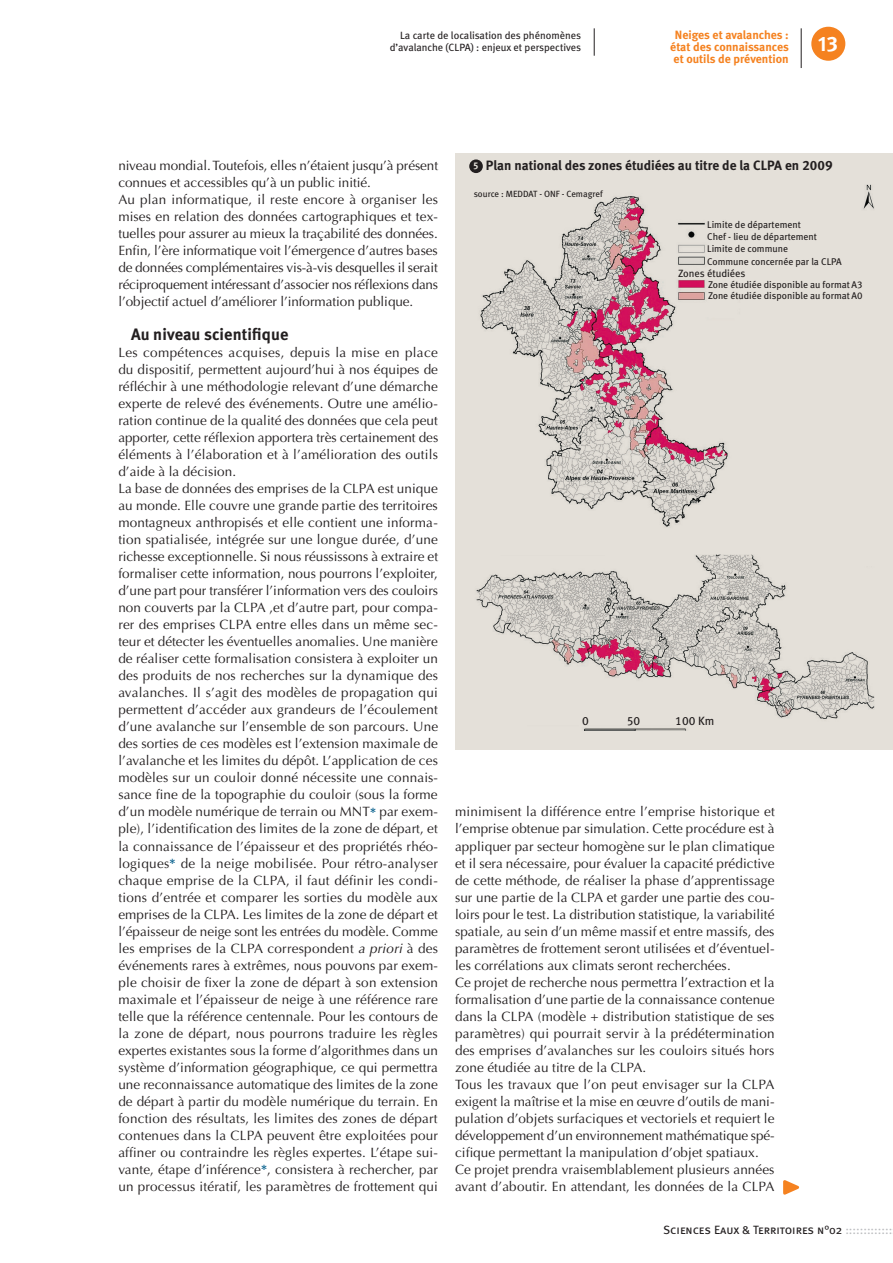
<style>
.page{position:relative;width:893px;height:1263px;background:#fff}
.page>*{position:absolute;margin:0;border:0;box-sizing:border-box;transform-origin:0 0}
.t1{font:21px "Meta Bold Caps Expert";color:#fff}
.t2{font:16.5px "Meta Bold LF";letter-spacing:.01em;color:#231f20}
.t3{font:13.5px/17px "Optima";letter-spacing:.005em;color:#231f20;text-align:justify}
.titre_tableau{font:13.5px "Meta Bold LF";color:#231f20}
.t4{font:700 12px/12px "Meta";color:#f58220;text-align:center}
.t5{font:12px "Meta Book Caps";letter-spacing:-.005em;color:#231f20}
.t6{font:12px "Meta Book LF";color:#231f20}
.t7{font:10.5px/12px "Meta Book LF";color:#231f20;text-align:right}
.t8{font:9.75px/12.1px "Meta Book LF";color:#231f20}
.t9{font:9.75px "Meta Bold LF";color:#e4e0d9}
.t10{font:9px "Meta Book LF";color:#231f20}
.s1{font-weight:700;color:#005c8a}
.s2{font-style:italic}
.s3{color:#bcbdc0}
</style>
<div class="page">
<div style="left:455px;top:153px;width:438px;height:597px;background:#e4e0d9"></div>
<div style="left:469px;top:159px;width:14px;height:14px;background:#231f20;border-radius:50%"></div>
<svg style="left:783px;top:1180px;width:17px;height:15px"></svg>
<img style="left:476px;top:185px;width:398px;height:546px">
<div style="left:864px;top:340px;width:10px;height:226px;background:#e4e0d9"></div>
<svg style="left:476px;top:721px;width:51px;height:10px"></svg>
<div style="left:811px;top:27px;width:34px;height:34px;background:#f58220;border-radius:50%"></div>
<hr style="left:801px;top:28px;width:1px;height:40px;background:#231f20">
<svg style="left:594px;top:28px;width:1px;height:28px"></svg>
<p class="t7" style="left:390px;top:29px;width:193px">La carte de localisation des phénomènes d’avalanche (CLPA) : enjeux et perspectives</p>
<p class="t4" style="left:670px;top:29px;width:120px">Neiges et avalanches : état des connaissances et outils de prévention</p>
<h1 class="t1" style="left:818px;top:31px;width:21px">13</h1>
<p class="t3" style="left:118px;top:157px;width:321px">niveau mondial. Toutefois, elles n’étaient jusqu’à présent connues et accessibles qu’à un public initié.</p>
<p class="t3" style="left:118px;top:191px;width:321px">Au plan informatique, il reste encore à organiser les mises en relation des données cartographiques et tex&shy;tuelles pour assurer au mieux la traçabilité des données.<br>Enfin, l’ère informatique voit l’émergence d’autres bases de données complémentaires vis-à-vis desquelles il serait réciproquement intéressant d’associer nos réflexions dans l’objectif actuel d’améliorer l’information publique.</p>
<h2 class="t2" style="left:131px;top:325px;width:159px">Au niveau scientifique</h2>
<p class="t3" style="left:118px;top:344px;width:321px">Les compétences acquises, depuis la mise en place du dispositif, permettent aujourd’hui à nos équipes de réfléchir à une méthodologie relevant d’une démarche experte de relevé des événements. Outre une amélio&shy;ration continue de la qualité des données que cela peut apporter, cette réflexion apportera très certainement des éléments à l’élaboration et à l’amélioration des outils d’aide à la décision.</p>
<p class="t3" style="left:118px;top:480px;width:321px">La base de données des emprises de la CLPA est unique au monde. Elle couvre une grande partie des territoires montagneux anthropisés et elle contient une informa&shy;tion spatialisée, intégrée sur une longue durée, d’une richesse exceptionnelle. Si nous réussissons à extraire et formaliser cette information, nous pourrons l’exploiter, d’une part pour transférer l’information vers des couloirs non couverts par la CLPA ,et d’autre part, pour compa&shy;rer des emprises CLPA entre elles dans un même sec&shy;teur et détecter les éventuelles anomalies. Une manière de réaliser cette formalisation consistera à exploiter un des produits de nos recherches sur la dynamique des avalanches. Il s’agit des modèles de propagation qui permettent d’accéder aux grandeurs de l’écoulement d’une avalanche sur l’ensemble de son parcours. Une des sorties de ces modèles est l’extension maximale de l’avalanche et les limites du dépôt. L’application de ces modèles sur un couloir donné nécessite une connais&shy;sance fine de la topographie du couloir (sous la forme d’un modèle numérique de terrain ou MNT<span class="s1">*</span> par exem&shy;ple), l’identification des limites de la zone de départ, et la connaissance de l’épaisseur et des propriétés rhéo&shy;logiques<span class="s1">*</span> de la neige mobilisée. Pour rétro-analyser chaque emprise de la CLPA, il faut définir les condi&shy;tions d’entrée et comparer les sorties du modèle aux emprises de la CLPA. Les limites de la zone de départ et l’épaisseur de neige sont les entrées du modèle. Comme les emprises de la CLPA correspondent <span class="s2">a priori</span> à des événements rares à extrêmes, nous pouvons par exem&shy;ple choisir de fixer la zone de départ à son extension maximale et l’épaisseur de neige à une référence rare telle que la référence centennale. Pour les contours de la zone de départ, nous pourrons traduire les règles expertes existantes sous la forme d’algorithmes dans un système d’information géographique, ce qui permettra une reconnaissance automatique des limites de la zone de départ à partir du modèle numérique du terrain. En fonction des résultats, les limites des zones de départ contenues dans la CLPA peuvent être exploitées pour affiner ou contraindre les règles expertes. L’étape sui&shy;vante, étape d’inférence<span class="s1">*</span>, consistera à rechercher, par un processus itératif, les paramètres de frottement qui</p>
<p class="t9" style="left:473px;top:160px;width:7px">5</p>
<p class="titre_tableau" style="left:486px;top:157px;width:348px">Plan national des zones étudiées au titre de la CLPA en 2009</p>
<p class="t10" style="left:474px;top:189px;width:131px">source : MEDDAT - ONF - Cemagref</p>
<p class="t8" style="left:707px;top:219px;width:136px">Limite de département<br>Chef - lieu de département<br>Limite de commune<br>Commune concernée par la CLPA</p>
<p class="t7" style="left:678px;top:267px;width:69px">Zones étudiées</p>
<p class="t8" style="left:708px;top:279px;width:156px;line-height:11.2px">Zone étudiée disponible au format A3<br>Zone étudiée disponible au format A0</p>
<p class="t6" style="left:582px;top:714px;width:8px">0</p>
<p class="t6" style="left:627px;top:714px;width:15px">50</p>
<p class="t6" style="left:675px;top:714px;width:41px">100 Km</p>
<p class="t3" style="left:455px;top:804px;width:321px">minimisent la différence entre l’emprise historique et l’emprise obtenue par simulation. Cette procédure est à appliquer par secteur homogène sur le plan climatique et il sera nécessaire, pour évaluer la capacité prédictive de cette méthode, de réaliser la phase d’apprentissage sur une partie de la CLPA et garder une partie des cou&shy;loirs pour le test. La distribution statistique, la variabilité spatiale, au sein d’un même massif et entre massifs, des paramètres de frottement seront utilisées et d’éventuel&shy;les corrélations aux climats seront recherchées.</p>
<p class="t3" style="left:455px;top:974px;width:321px">Ce projet de recherche nous permettra l’extraction et la formalisation d’une partie de la connaissance contenue dans la CLPA (modèle + distribution statistique de ses paramètres) qui pourrait servir à la prédétermination des emprises d’avalanches sur les couloirs situés hors zone étudiée au titre de la CLPA.</p>
<p class="t3" style="left:455px;top:1076px;width:321px">Tous les travaux que l’on peut envisager sur la CLPA exigent la maîtrise et la mise en œuvre d’outils de mani&shy;pulation d’objets surfaciques et vectoriels et requiert le développement d’un environnement mathématique spé&shy;cifique permettant la manipulation d’objet spatiaux.</p>
<p class="t3" style="left:455px;top:1161px;width:321px">Ce projet prendra vraisemblablement plusieurs années avant d’aboutir. En attendant, les données de la CLPA</p>
<p class="t5" style="left:663px;top:1223px;width:231px">Sciences Eaux &amp; Territoires n°02 <span class="s3">:::::::::::::</span></p>
</div>
